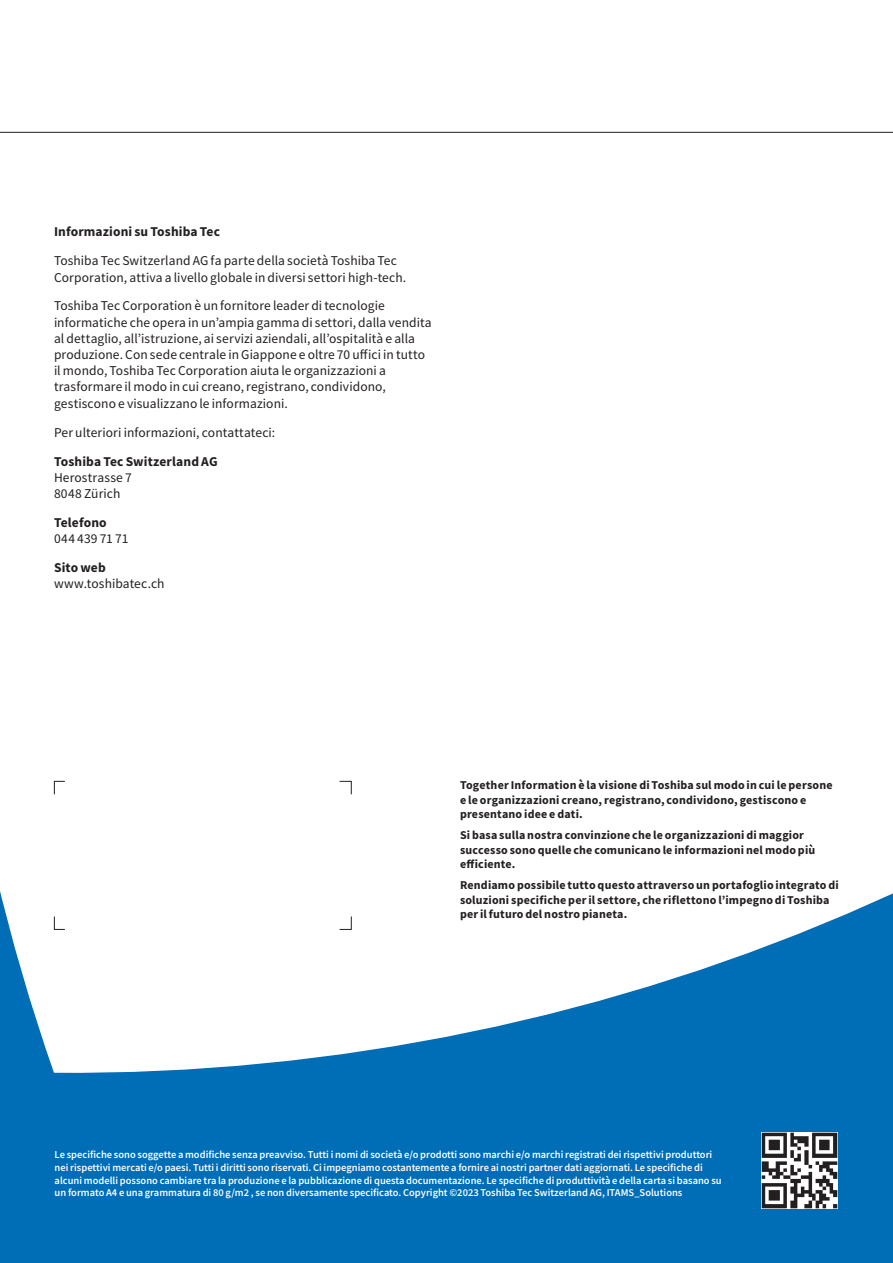
<style>
.page{position:relative;width:893px;height:1263px;background:#006db7}
.page>*{position:absolute;margin:0;border:0;box-sizing:border-box;transform-origin:0 0}
.t1{font:13.5px/16.2px "Toshiba Sans";letter-spacing:.005em;color:#231f20}
.t2{font:700 13.5px "Toshiba Sans";letter-spacing:.01em;color:#231f20}
.t3{font:700 12px/14.4px "Toshiba Sans";letter-spacing:.015em;color:#231f20}
.t4{font:500 10.5px/12.6px "Toshiba Sans";color:#fff}
.t5{font:700 10.5px/12.6px "Toshiba Sans";color:#fff}
</style>
<div class="page">
<div style="left:0;top:0;width:893px;height:1073px;background:#fff"></div>
<hr style="left:0;top:132px;width:893px;height:1px;background:#231f20">
<svg style="left:54px;top:780px;width:12px;height:15px"></svg>
<svg style="left:339px;top:780px;width:13px;height:15px"></svg>
<svg style="left:339px;top:916px;width:13px;height:14px"></svg>
<svg style="left:54px;top:916px;width:12px;height:14px"></svg>
<img style="left:761px;top:1133px;width:77px;height:76px">
<p class="t2" style="left:54px;top:223px;width:168px">Informazioni su Toshiba Tec</p>
<p class="t1" style="left:54px;top:253px;width:354px">Toshiba Tec Switzerland AG fa parte della società Toshiba Tec<br>Corporation, attiva a livello globale in diversi settori high-tech.</p>
<p class="t1" style="left:54px;top:298px;width:379px">Toshiba Tec Corporation è un fornitore leader di tecnologie informatiche che opera in un’ampia gamma di settori, dalla vendita al dettaglio, all’istruzione, ai servizi aziendali, all’ospitalità e alla produzione. Con sede centrale in Giappone e oltre 70 uffici in tutto il mondo, Toshiba Tec Corporation aiuta le organizzazioni a trasformare il modo in cui creano, registrano, condividono, gestiscono e visualizzano le informazioni.</p>
<p class="t1" style="left:54px;top:424px;width:223px">Per ulteriori informazioni, contattateci:</p>
<p class="t2" style="left:54px;top:452px;width:165px">Toshiba Tec Switzerland AG</p>
<p class="t1" style="left:54px;top:469px;width:79px">Herostrasse 7<br>8048 Zürich</p>
<p class="t2" style="left:54px;top:513px;width:54px">Telefono</p>
<p class="t1" style="left:54px;top:530px;width:76px">044 439 71 71</p>
<p class="t2" style="left:54px;top:558px;width:53px">Sito web</p>
<p class="t1" style="left:54px;top:576px;width:112px">www.toshibatec.ch</p>
<p class="t3" style="left:460px;top:778px;width:374px">Together Information è la visione di Toshiba sul modo in cui le persone e le organizzazioni creano, registrano, condividono, gestiscono e presentano idee e dati.</p>
<p class="t3" style="left:460px;top:828px;width:357px">Si basa sulla nostra convinzione che le organizzazioni di maggior successo sono quelle che comunicano le informazioni nel modo più efficiente.</p>
<p class="t3" style="left:460px;top:878px;width:380px">Rendiamo possibile tutto questo attraverso un portafoglio integrato di soluzioni specifiche per il settore, che riflettono l’impegno di Toshiba per il futuro del nostro pianeta.</p>
<p class="t4" style="left:55px;top:1148px;width:669px">Le specifiche sono soggette a modifiche senza preavviso. Tutti i nomi di società e/o prodotti sono marchi e/o marchi registrati dei rispettivi produttori nei rispettivi mercati e/o paesi. Tutti i diritti sono riservati. Ci impegniamo costantemente a fornire ai nostri partner dati aggiornati. Le specifiche di alcuni modelli possono cambiare tra la produzione e la pubblicazione di questa documentazione. Le specifiche di produttività e della carta si basano su un formato A4 e una grammatura di 80 g/m2 , se non diversamente specificato. Copyright ©2023 Toshiba Tec Switzerland AG, ITAMS_Solutions</p>
<p class="t5" style="left:54px;top:1149px;width:682px">respect ve manufactur rs in their markets and/or countries. All rights reserved. We are constantly making efforts to deliver the latest status of data to our partners. Specif cations for some models may change in the time between the productio and the rele se of this documentation. Productivity and paper specifications are related to pape size of A4 and a paper weight of 80 g/m2 if not otherwise ment oned. Copyright ©2024 Toshib Tec Germany Imaging Systems GmbH, Version 1.0</p>
</div>
